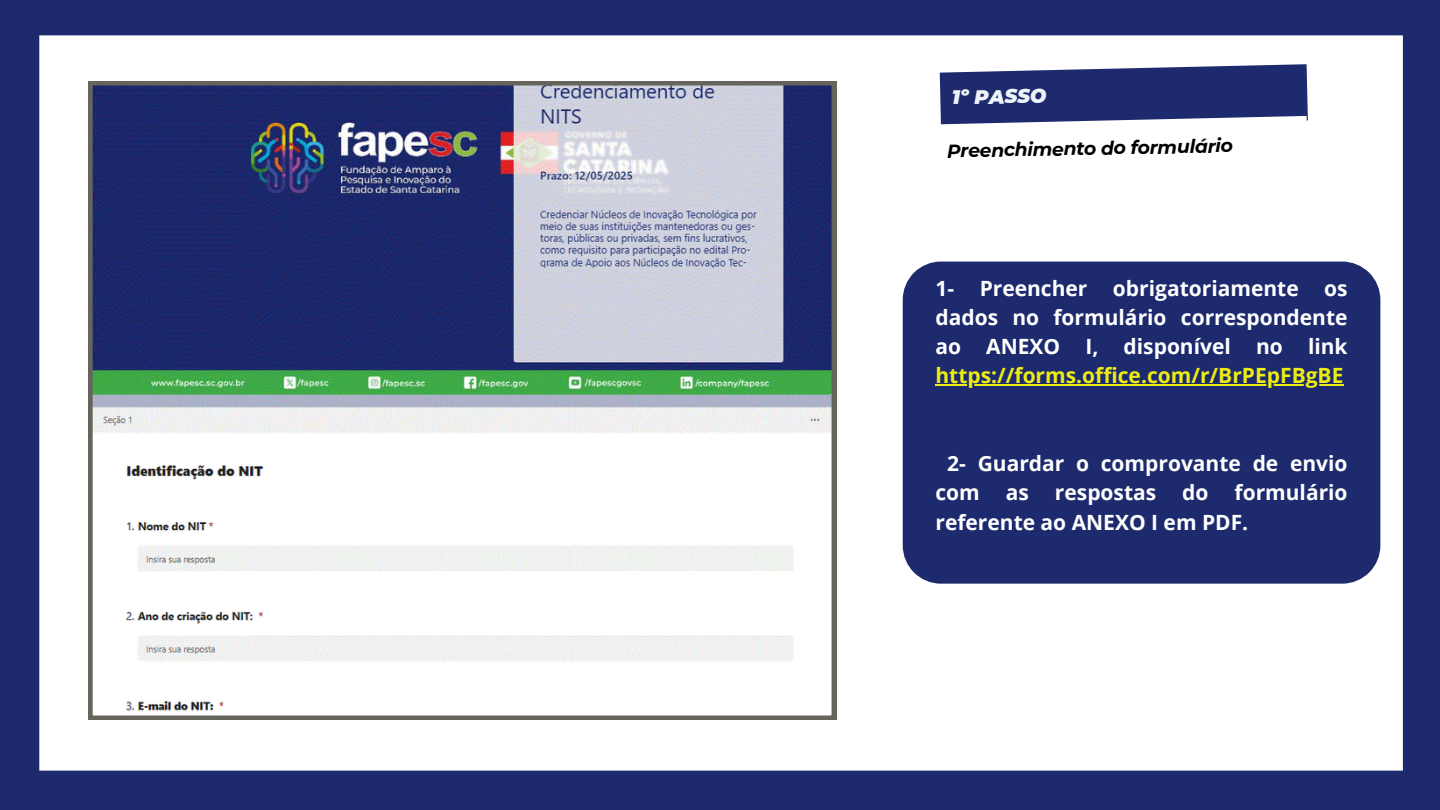
<style>
.page{position:relative;width:1440px;height:810px;background:#fff}
.page>*{position:absolute;margin:0;border:0;box-sizing:border-box;transform-origin:0 0}
.t1{font:700 21px/29.2px "Open Sans";color:#fff;text-align:justify}
.t2{font:700 21px "Open Sans";color:#eded14}
.t3{font:italic 900 19.5px "Montserrat";color:#edf3f8}
.t4{font:italic 700 18.75px "Montserrat";color:#000}
</style>
<div class="page">
<svg style="left:88px;top:81px;width:748px;height:639px"></svg>
<div style="left:0;top:0;width:1440px;height:35px;background:#1d2a6d"></div>
<div style="left:0;top:771px;width:1440px;height:39px;background:#1d2a6d"></div>
<div style="left:0;top:0;width:39px;height:810px;background:#1d2a6d"></div>
<div style="left:1403px;top:0;width:37px;height:810px;background:#1d2a6d"></div>
<div style="left:903px;top:262px;width:477px;height:322px;background:#1d2a6d"></div>
<svg style="left:883px;top:35px;width:482px;height:52px"></svg>
<svg style="left:940px;top:87px;width:368px;height:38px;background:#3a4580"></svg>
<hr style="left:935px;top:384px;width:409px;height:2px;background:#eded14">
<p class="t3" style="left:952px;top:85px;width:96px;rotate:-1deg">1º PASSO</p>
<p class="t4" style="left:947px;top:139px;width:287px;rotate:-1deg">Preenchimento do formulário</p>
<p class="t1" style="left:935px;top:273px;width:414px">1- Preencher obrigatoriamente os dados no formulário correspondente ao ANEXO I, disponível no link</p>
<p class="t2" style="left:935px;top:361px;width:410px">https://forms.office.com/r/BrPEpFBgBE</p>
<p class="t1" style="left:935px;top:448px;width:414px;text-align:center">2- Guardar o comprovante de envio com as respostas do formulário</p>
<p class="t1" style="left:935px;top:507px;width:314px">referente ao ANEXO I em PDF.</p>
</div>
